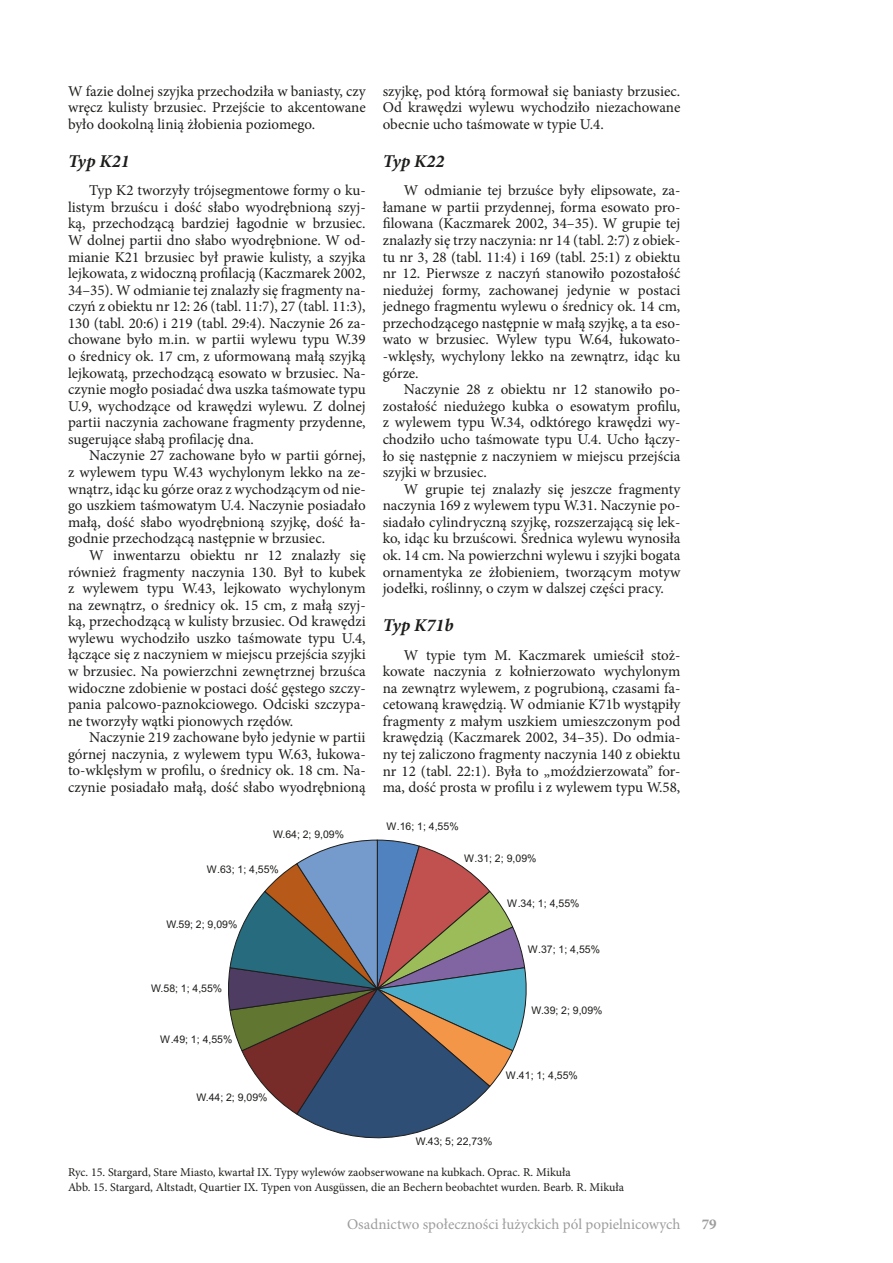
<style>
.page{position:relative;width:893px;height:1263px;background:#fff}
.page>*{position:absolute;margin:0;border:0;box-sizing:border-box;transform-origin:0 0}
.Podtytuł_2{font:italic 700 18px "Minion Pro";color:#1d1d1b}
.t1{font:15px/16.5px "Minion Pro";color:#1d1d1b;text-align:justify}
.t2{font:15px "Minion Pro";color:#9d9d9d}
.t3{font:700 15px "Minion Pro";color:#9d9d9d}
.Podpis_ryciny{font:12px "Minion Pro";color:#1d1d1b}
.t4{font:10.5px "Arial";color:#1d1d1b}
</style>
<div class="page">
<svg style="left:228px;top:839px;width:299px;height:300px"></svg>
<p class="t1" style="left:68px;top:83px;width:299px">W fazie dolnej szyjka przechodziła w baniasty, czy wręcz kulisty brzusiec. Przejście to akcentowane było dookolną linią żłobienia poziomego.</p>
<p class="Podtytuł_2" style="left:68px;top:148px;width:63px">Typ K21</p>
<p class="t1" style="left:68px;top:182px;width:299px;text-indent:21px">Typ K2 tworzyły trójsegmentowe formy o ku&shy;listym brzuścu i dość słabo wyodrębnioną szyj&shy;ką, przechodzącą bardziej łagodnie w brzusiec.<br>W dolnej partii dno słabo wyodrębnione. W od&shy;mianie K21 brzusiec był prawie kulisty, a szyjka lejkowata, z widoczną profilacją (Kaczmarek 2002, 34–35). W odmianie tej znalazły się fragmenty na&shy;czyń z obiektu nr 12: 26 (tabl. 11:7), 27 (tabl. 11:3), 130 (tabl. 20:6) i 219 (tabl. 29:4). Naczynie 26 za&shy;chowane było m.in. w partii wylewu typu W.39 o średnicy ok. 17 cm, z uformowaną małą szyjką lejkowatą, przechodzącą esowato w brzusiec. Na&shy;czynie mogło posiadać dwa uszka taśmowate typu U.9, wychodzące od krawędzi wylewu. Z dolnej partii naczynia zachowane fragmenty przydenne, sugerujące słabą profilację dna.</p>
<p class="t1" style="left:68px;top:447px;width:299px;text-indent:21px">Naczynie 27 zachowane było w partii górnej, z wylewem typu W.43 wychylonym lekko na ze&shy;wnątrz, idąc ku górze oraz z wychodzącym od nie&shy;go uszkiem taśmowatym U.4. Naczynie posiadało małą, dość słabo wyodrębnioną szyjkę, dość ła&shy;godnie przechodzącą następnie w brzusiec.</p>
<p class="t1" style="left:68px;top:547px;width:299px;text-indent:21px">W inwentarzu obiektu nr 12 znalazły się również fragmenty naczynia 130. Był to kubek z wylewem typu W.43, lejkowato wychylonym na zewnątrz, o średnicy ok. 15 cm, z małą szyj&shy;ką, przechodzącą w kulisty brzusiec. Od krawędzi wylewu wychodziło uszko taśmowate typu U.4, łączące się z naczyniem w miejscu przejścia szyjki w brzusiec. Na powierzchni zewnętrznej brzuśca widoczne zdobienie w postaci dość gęstego szczy&shy;pania palcowo-paznokciowego. Odciski szczypa&shy;ne tworzyły wątki pionowych rzędów.</p>
<p class="t1" style="left:68px;top:729px;width:299px;text-indent:21px">Naczynie 219 zachowane było jedynie w partii górnej naczynia, z wylewem typu W.63, łukowa&shy;to-wklęsłym w profilu, o średnicy ok. 18 cm. Na&shy;czynie posiadało małą, dość słabo wyodrębnioną</p>
<p class="t4" style="left:273px;top:827px;width:73px">W.64; 2; 9,09%</p>
<p class="t4" style="left:207px;top:862px;width:74px">W.63; 1; 4,55%</p>
<p class="t4" style="left:166px;top:917px;width:73px">W.59; 2; 9,09%</p>
<p class="t4" style="left:151px;top:981px;width:73px">W.58; 1; 4,55%</p>
<p class="t4" style="left:160px;top:1032px;width:74px">W.49; 1; 4,55%</p>
<p class="t4" style="left:196px;top:1090px;width:73px">W.44; 2; 9,09%</p>
<p class="t1" style="left:383px;top:83px;width:299px">szyjkę, pod którą formował się baniasty brzusiec.<br>Od krawędzi wylewu wychodziło niezachowane obecnie ucho taśmowate w typie U.4.</p>
<p class="Podtytuł_2" style="left:383px;top:148px;width:63px">Typ K22</p>
<p class="t1" style="left:383px;top:182px;width:299px;text-indent:21px">W odmianie tej brzuśce były elipsowate, za&shy;łamane w partii przydennej, forma esowato pro&shy;filowana (Kaczmarek 2002, 34–35). W grupie tej znalazły się trzy naczynia: nr 14 (tabl. 2:7) z obiek&shy;tu nr 3, 28 (tabl. 11:4) i 169 (tabl. 25:1) z obiektu nr 12. Pierwsze z naczyń stanowiło pozostałość niedużej formy, zachowanej jedynie w postaci jednego fragmentu wylewu o średnicy ok. 14 cm, przechodzącego następnie w małą szyjkę, a ta eso&shy;wato w brzusiec. Wylew typu W.64, łukowato--wklęsły, wychylony lekko na zewnątrz, idąc ku górze.</p>
<p class="t1" style="left:383px;top:381px;width:299px;text-indent:21px">Naczynie 28 z obiektu nr 12 stanowiło po&shy;zostałość niedużego kubka o esowatym profilu, z wylewem typu W.34, odktórego krawędzi wy&shy;chodziło ucho taśmowate typu U.4. Ucho łączy&shy;ło się następnie z naczyniem w miejscu przejścia szyjki w brzusiec.</p>
<p class="t1" style="left:383px;top:481px;width:299px;text-indent:21px">W grupie tej znalazły się jeszcze fragmenty naczynia 169 z wylewem typu W.31. Naczynie po&shy;siadało cylindryczną szyjkę, rozszerzającą się lek&shy;ko, idąc ku brzuścowi. Średnica wylewu wynosiła ok. 14 cm. Na powierzchni wylewu i szyjki bogata ornamentyka ze żłobieniem, tworzącym motyw jodełki, roślinny, o czym w dalszej części pracy.</p>
<p class="Podtytuł_2" style="left:383px;top:613px;width:72px">Typ K71b</p>
<p class="t1" style="left:383px;top:646px;width:299px;text-indent:21px">W typie tym M. Kaczmarek umieścił stoż&shy;kowate naczynia z kołnierzowato wychylonym na zewnątrz wylewem, z pogrubioną, czasami fa&shy;cetowaną krawędzią. W odmianie K71b wystąpiły fragmenty z małym uszkiem umieszczonym pod krawędzią (Kaczmarek 2002, 34–35). Do odmia&shy;ny tej zaliczono fragmenty naczynia 140 z obiektu nr 12 (tabl. 22:1). Była to „moździerzowata” for&shy;ma, dość prosta w profilu i z wylewem typu W.58,</p>
<p class="t4" style="left:386px;top:819px;width:74px">W.16; 1; 4,55%</p>
<p class="t4" style="left:464px;top:851px;width:74px">W.31; 2; 9,09%</p>
<p class="t4" style="left:507px;top:896px;width:74px">W.34; 1; 4,55%</p>
<p class="t4" style="left:528px;top:942px;width:74px">W.37; 1; 4,55%</p>
<p class="t4" style="left:532px;top:1003px;width:72px">W.39; 2; 9,09%</p>
<p class="t4" style="left:506px;top:1068px;width:74px">W.41; 1; 4,55%</p>
<p class="t4" style="left:416px;top:1133px;width:78px">W.43; 5; 22,73%</p>
<p class="Podpis_ryciny" style="left:68px;top:1164px;width:504px">Ryc. 15. Stargard, Stare Miasto, kwartał IX. Typy wylewów zaobserwowane na kubkach. Oprac. R. Mikuła</p>
<p class="Podpis_ryciny" style="left:68px;top:1179px;width:557px">Abb. 15. Stargard, Altstadt, Quartier IX. Typen von Ausgüssen, die an Bechern beobachtet wurden. Bearb. R. Mikuła</p>
<p class="t2" style="left:347px;top:1214px;width:335px">Osadnictwo społeczności łużyckich pól popielnicowych</p>
<p class="t3" style="left:702px;top:1213px;width:16px">79</p>
</div>
